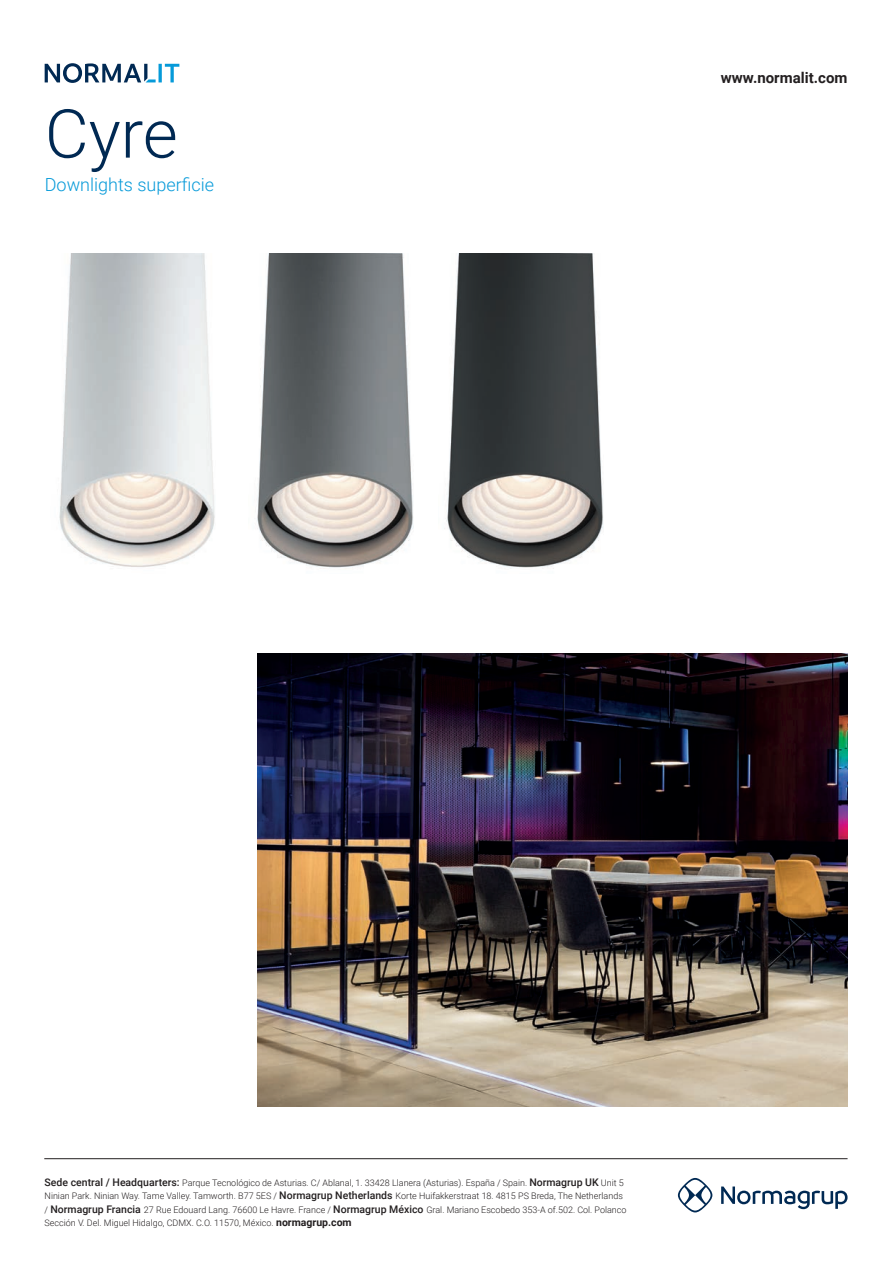
<style>
.page{position:relative;width:893px;height:1263px;background:#fff}
.page>*{position:absolute;margin:0;border:0;box-sizing:border-box;transform-origin:0 0}
.t1{font:300 67.5px "Roboto";color:#002953}
.t2{font:300 18px "Roboto";color:#069ad9}
.t3{font:700 15px "Roboto";color:#231f20}
.t4{font:300 9px/13.5px "Roboto";color:#231f20}
.s1{font-weight:500;font-size:10.5px}
.s2{font-weight:700;font-size:10.5px}
</style>
<div class="page">
<hr style="left:44px;top:1158px;width:804px;height:1px;background:#231f20">
<svg style="left:678px;top:1178px;width:34px;height:34px"></svg>
<svg style="left:721px;top:1186px;width:127px;height:23px"></svg>
<hr style="left:159px;top:64px;width:3px;height:18px;background:#069ad9">
<svg style="left:165px;top:64px;width:14px;height:18px"></svg>
<svg style="left:45px;top:63px;width:111px;height:20px"></svg>
<img style="left:59px;top:253px;width:156px;height:314px">
<img style="left:257px;top:253px;width:156px;height:315px">
<img style="left:446px;top:253px;width:158px;height:316px">
<img style="left:258px;top:653px;width:589px;height:453px">
<h1 class="t1" style="left:45px;top:86px;width:134px">Cyre</h1>
<h2 class="t2" style="left:45px;top:172px;width:171px">Downlights superficie</h2>
<h3 class="t3" style="left:721px;top:67px;width:128px">www.normalit.com</h3>
<p class="t4" style="left:45px;top:1175px;width:583px"><span class="s1">Sede central / Headquarters:</span> Parque Tecnológico de Asturias. C/ Ablanal, 1. 33428 Llanera (Asturias). España / Spain. <span class="s1">Normagrup UK</span> Unit 5<br>Ninian Park. Ninian Way. Tame Valley. Tamworth. B77 5ES / <span class="s1">Normagrup Netherlands</span> Korte Huifakkerstraat 18. 4815 PS Breda, The Netherlands / <span class="s1">Normagrup Francia</span> 27 Rue Edouard Lang. 76600 Le Havre. France / <span class="s1">Normagrup México</span> Gral. Mariano Escobedo 353-A of.502. Col. Polanco Sección V. Del. Miguel Hidalgo, CDMX. C.O. 11570, México. <span class="s2">normagrup.com</span></p>
</div>
